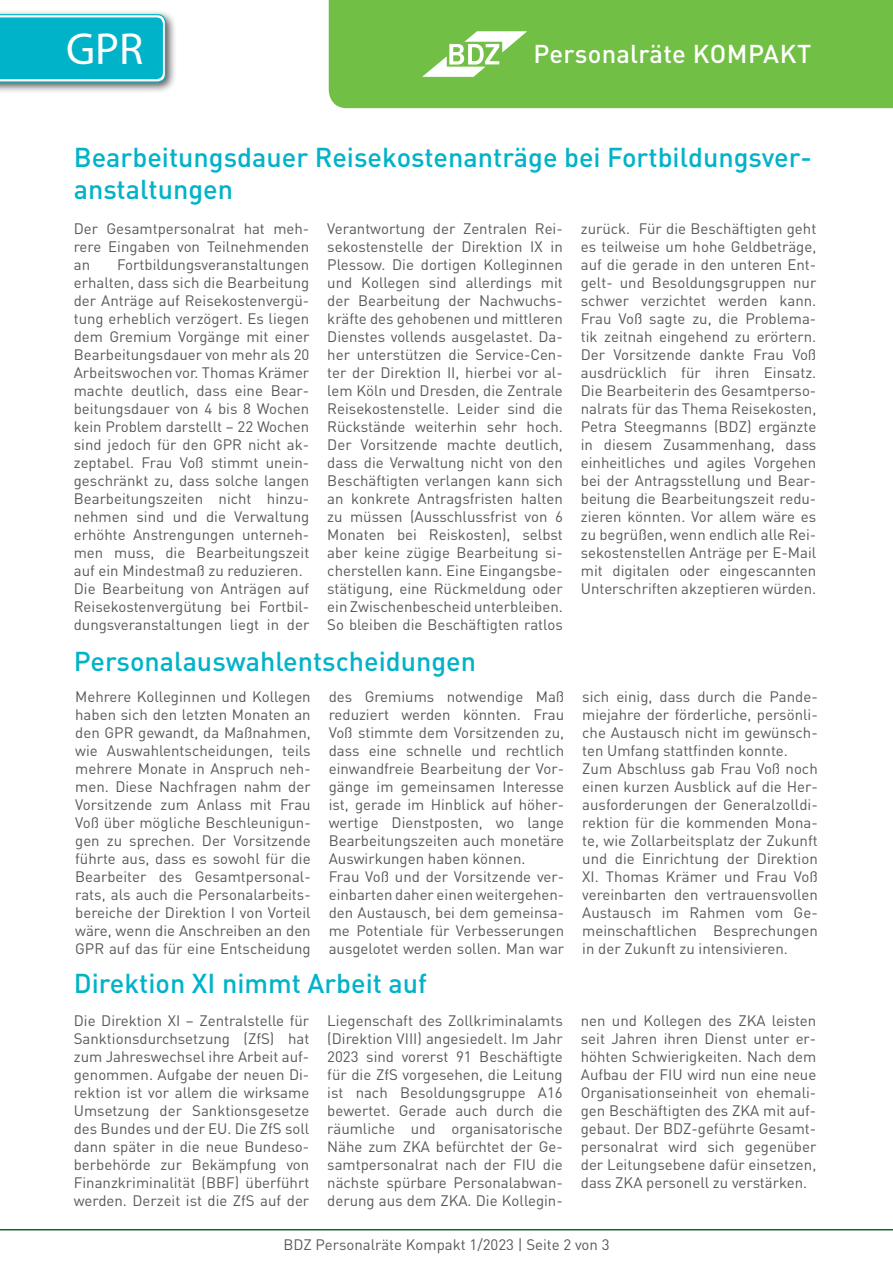
<style>
.page{position:relative;width:893px;height:1263px;background:#fff}
.page>*{position:absolute;margin:0;border:0;box-sizing:border-box;transform-origin:0 0}
.t1{font:45px "Myriad Pro";color:#fff}
.t2{font:500 27px/32.4px "DIN Pro";color:#00b3c8}
.t3{font:500 25.5px "DIN Pro";letter-spacing:.01em;color:#fff}
.t4{font:15px/18px "DIN Pro";color:#57585a;text-align:justify}
</style>
<div class="page">
<div style="left:329px;top:0;width:564px;height:108px;background:#71bf44"></div>
<hr style="left:0;top:1229px;width:893px;height:1px;background:#086c28">
<svg style="left:422px;top:31px;width:105px;height:46px"></svg>
<div style="left:0;top:9px;width:177px;height:85px;background:#231f20;opacity:.75"></div>
<svg style="left:0;top:13px;width:167px;height:70px;background:#17b8cb"></svg>
<p class="t1" style="left:66px;top:21px;width:79px">GPR</p>
<p class="t3" style="left:534px;top:36px;width:279px">Personalräte KOMPAKT</p>
<p class="t2" style="left:74px;top:139px;width:740px">Bearbeitungsdauer Reisekostenanträge bei Fortbildungsver&shy;anstaltungen</p>
<p class="t4" style="left:74px;top:219px;width:237px">Der Gesamtpersonalrat hat meh&shy;rere Eingaben von Teilnehmenden an</p>
<p class="t4" style="left:327px;top:219px;width:237px">Verantwortung der Zentralen Rei&shy;sekostenstelle der Direktion IX in Plessow. Die dortigen Kolleginnen und Kollegen sind allerdings mit der Bearbeitung der Nachwuchs&shy;kräfte des gehobenen und mittleren Dienstes vollends ausgelastet. Da&shy;her unterstützen die Service-Cen&shy;ter der Direktion II, hierbei vor al&shy;lem Köln und Dresden, die Zentrale Reisekostenstelle. Leider sind die Rückstände weiterhin sehr hoch.<br>Der Vorsitzende machte deutlich, dass die Verwaltung nicht von den Beschäftigten verlangen kann sich an konkrete Antragsfristen halten zu müssen (Ausschlussfrist von 6<br>Monaten bei Reiskosten), selbst aber keine zügige Bearbeitung si&shy;cherstellen kann. Eine Eingangsbe&shy;stätigung, eine Rückmeldung oder ein Zwischenbescheid unterbleiben.<br>So bleiben die Beschäftigten ratlos</p>
<p class="t4" style="left:581px;top:219px;width:237px">zurück. Für die Beschäftigten geht es teilweise um hohe Geldbeträge, auf die gerade in den unteren Ent&shy;gelt- und Besoldungsgruppen nur schwer verzichtet werden kann.<br>Frau Voß sagte zu, die Problema&shy;tik zeitnah eingehend zu erörtern.<br>Der Vorsitzende dankte Frau Voß ausdrücklich für ihren Einsatz.<br>Die Bearbeiterin des Gesamtperso&shy;nalrats für das Thema Reisekosten, Petra Steegmanns (BDZ) ergänzte in diesem Zusammenhang, dass einheitliches und agiles Vorgehen bei der Antragsstellung und Bear&shy;beitung die Bearbeitungszeit redu&shy;zieren könnten. Vor allem wäre es zu begrüßen, wenn endlich alle Rei&shy;sekostenstellen Anträge per E-Mail mit digitalen oder eingescannten Unterschriften akzeptieren würden.</p>
<p class="t2" style="left:74px;top:644px;width:404px">Personalauswahlentscheidungen</p>
<p class="t4" style="left:75px;top:687px;width:237px">Mehrere Kolleginnen und Kollegen haben sich den letzten Monaten an den GPR gewandt, da Maßnahmen, wie Auswahlentscheidungen, teils mehrere Monate in Anspruch neh&shy;men. Diese Nachfragen nahm der Vorsitzende zum Anlass mit Frau Voß über mögliche Beschleunigun&shy;gen zu sprechen. Der Vorsitzende führte aus, dass es sowohl für die Bearbeiter des Gesamtpersonal&shy;rats, als auch die Personalarbeits&shy;bereiche der Direktion I von Vorteil wäre, wenn die Anschreiben an den GPR auf das für eine Entscheidung</p>
<p class="t4" style="left:329px;top:687px;width:237px">des Gremiums notwendige Maß reduziert werden könnten. Frau Voß stimmte dem Vorsitzenden zu, dass eine schnelle und rechtlich einwandfreie Bearbeitung der Vor&shy;gänge im gemeinsamen Interesse ist, gerade im Hinblick auf höher&shy;wertige Dienstposten, wo lange Bearbeitungszeiten auch monetäre Auswirkungen haben können.</p>
<p class="t4" style="left:74px;top:255px;width:237px;text-indent:43px">Fortbildungsveranstaltungen erhalten, dass sich die Bearbeitung der Anträge auf Reisekostenvergü&shy;tung erheblich verzögert. Es liegen dem Gremium Vorgänge mit einer Bearbeitungsdauer von mehr als 20<br>Arbeitswochen vor. Thomas Krämer machte deutlich, dass eine Bear&shy;beitungsdauer von 4 bis 8 Wochen kein Problem darstellt – 22 Wochen sind jedoch für den GPR nicht ak&shy;zeptabel. Frau Voß stimmt unein&shy;geschränkt zu, dass solche langen Bearbeitungszeiten nicht hinzu&shy;nehmen sind und die Verwaltung erhöhte Anstrengungen unterneh&shy;men muss, die Bearbeitungszeit auf ein Mindestmaß zu reduzieren.</p>
<p class="t4" style="left:74px;top:579px;width:237px">Die Bearbeitung von Anträgen auf Reisekostenvergütung bei Fortbil&shy;dungsveranstaltungen liegt in der</p>
<p class="t4" style="left:582px;top:687px;width:237px">sich einig, dass durch die Pande&shy;miejahre der förderliche, persönli&shy;che Austausch nicht im gewünsch&shy;ten Umfang stattfinden konnte.</p>
<p class="t4" style="left:582px;top:759px;width:237px">Zum Abschluss gab Frau Voß noch einen kurzen Ausblick auf die Her&shy;ausforderungen der Generalzolldi&shy;rektion für die kommenden Mona&shy;te, wie Zollarbeitsplatz der Zukunft und die Einrichtung der Direktion XI. Thomas Krämer und Frau Voß vereinbarten den vertrauensvollen Austausch im Rahmen vom Ge&shy;meinschaftlichen Besprechungen in der Zukunft zu intensivieren.</p>
<p class="t4" style="left:329px;top:867px;width:237px">Frau Voß und der Vorsitzende ver&shy;einbarten daher einen weitergehen&shy;den Austausch, bei dem gemeinsa&shy;me Potentiale für Verbesserungen ausgelotet werden sollen. Man war</p>
<p class="t2" style="left:74px;top:966px;width:355px">Direktion XI nimmt Arbeit auf</p>
<p class="t4" style="left:74px;top:1011px;width:237px">Die Direktion XI – Zentralstelle für Sanktionsdurchsetzung (ZfS) hat zum Jahreswechsel ihre Arbeit auf&shy;genommen. Aufgabe der neuen Di&shy;rektion ist vor allem die wirksame Umsetzung der Sanktionsgesetze des Bundes und der EU. Die ZfS soll dann später in die neue Bundeso&shy;berbehörde zur Bekämpfung von Finanzkriminalität (BBF) überführt werden. Derzeit ist die ZfS auf der</p>
<p class="t4" style="left:327px;top:1011px;width:237px">Liegenschaft des Zollkriminalamts (Direktion VIII) angesiedelt. Im Jahr 2023 sind vorerst 91 Beschäftigte für die ZfS vorgesehen, die Leitung ist nach Besoldungsgruppe A16 bewertet. Gerade auch durch die räumliche und organisatorische Nähe zum ZKA befürchtet der Ge&shy;samtpersonalrat nach der FIU die nächste spürbare Personalabwan&shy;derung aus dem ZKA. Die Kollegin-</p>
<p class="t4" style="left:581px;top:1011px;width:237px">nen und Kollegen des ZKA leisten seit Jahren ihren Dienst unter er&shy;höhten Schwierigkeiten. Nach dem Aufbau der FIU wird nun eine neue Organisationseinheit von ehemali&shy;gen Beschäftigten des ZKA mit auf&shy;gebaut. Der BDZ-geführte Gesamt&shy;personalrat wird sich gegenüber der Leitungsebene dafür einsetzen, dass ZKA personell zu verstärken.</p>
<p class="t4" style="left:283px;top:1235px;width:328px">BDZ Personalräte Kompakt 1/2023 | Seite 2 von 3</p>
</div>
